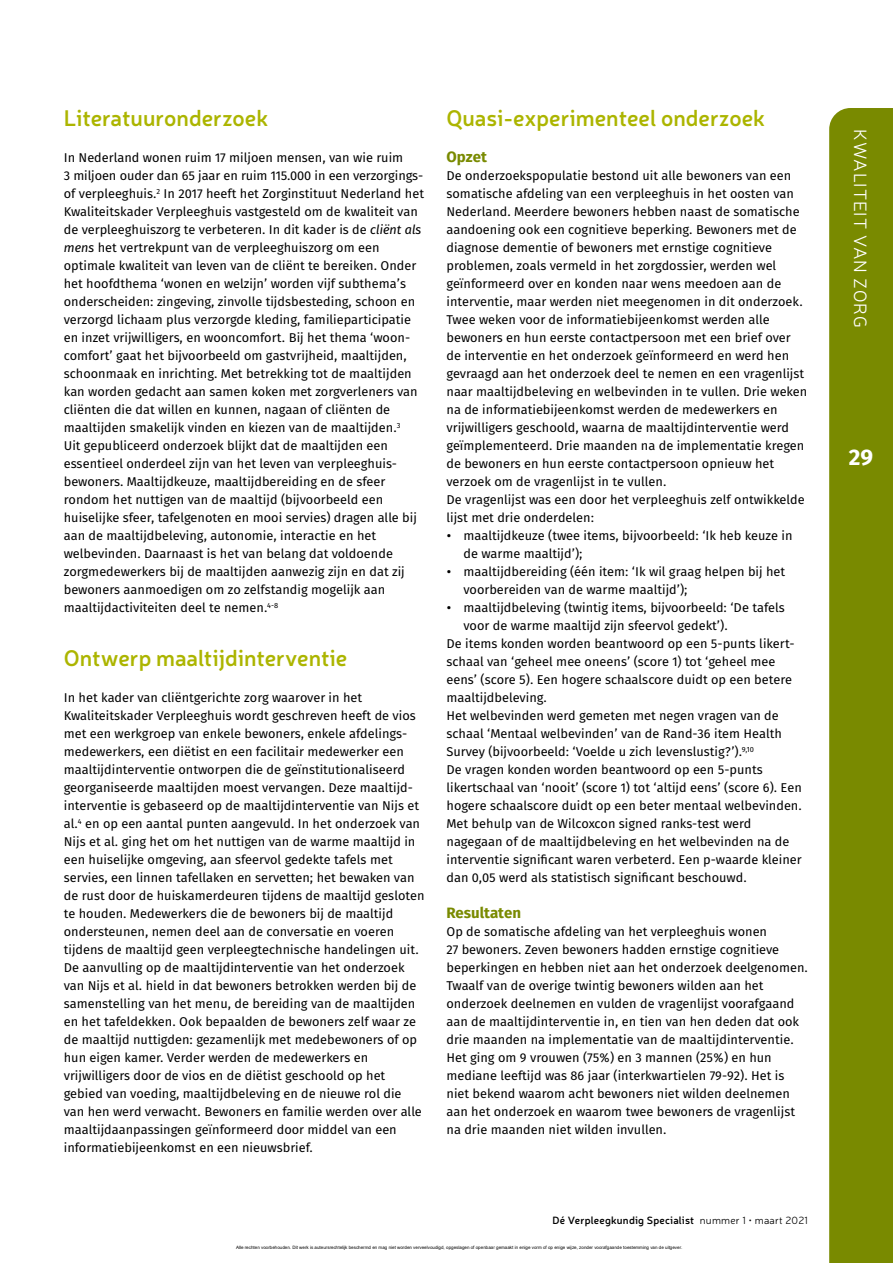
<style>
.page{position:relative;width:893px;height:1263px;background:#fff}
.page>*{position:absolute;margin:0;border:0;box-sizing:border-box;transform-origin:0 0}
.t1{font:600 22.5px "Neris";color:#acb500}
.t2{font:700 22.5px "Fira Sans OT";color:#fff}
.t3{font:300 18px "Neris";letter-spacing:.05em;color:#fff}
.t4{font:700 15px "Fira Sans OT";color:#798a00}
.t5{font:12.75px/18px "Fira Sans OT";color:#000}
.t6{font:600 10.5px "Neris";letter-spacing:.02em;color:#000}
.t7{font:4.5px "Arial";color:#000}
.s1{font-style:italic}
.s2{font-weight:300}
</style>
<div class="page">
<div style="left:829px;top:108px;width:64px;height:1155px;background:#798a00"></div>
<h1 class="t1" style="left:64px;top:103px;width:206px">Literatuuronderzoek</h1>
<p class="t5" style="left:64px;top:149px;width:362px">In Nederland wonen ruim 17 miljoen mensen, van wie ruim<br>3 miljoen ouder dan 65 jaar en ruim 115.000 in een verzorgings&shy;of verpleeghuis.<sup>2</sup> In 2017 heeft het Zorginstituut Nederland het Kwaliteitskader Verpleeghuis vastgesteld om de kwaliteit van de verpleeghuiszorg te verbeteren. In dit kader is de <span class="s1">cliënt als mens</span> het vertrekpunt van de verpleeghuiszorg om een optimale kwaliteit van leven van de cliënt te bereiken. Onder het hoofdthema ‘wonen en welzijn’ worden vijf subthema’s onderscheiden: zingeving, zinvolle tijdsbesteding, schoon en verzorgd lichaam plus verzorgde kleding, familieparticipatie en inzet vrijwilligers, en wooncomfort. Bij het thema ‘woon&shy;comfort’ gaat het bijvoorbeeld om gastvrijheid, maaltijden, schoonmaak en inrichting. Met betrekking tot de maaltijden kan worden gedacht aan samen koken met zorgverleners van cliënten die dat willen en kunnen, nagaan of cliënten de maaltijden smakelijk vinden en kiezen van de maaltijden.<sup>3<br></sup>Uit gepubliceerd onderzoek blijkt dat de maaltijden een essentieel onderdeel zijn van het leven van verpleeghuis&shy;bewoners. Maaltijdkeuze, maaltijdbereiding en de sfeer rondom het nuttigen van de maaltijd (bijvoorbeeld een huiselijke sfeer, tafelgenoten en mooi servies) dragen alle bij aan de maaltijdbeleving, autonomie, interactie en het welbevinden. Daarnaast is het van belang dat voldoende zorgmedewerkers bij de maaltijden aanwezig zijn en dat zij bewoners aanmoedigen om zo zelfstandig mogelijk aan maaltijdactiviteiten deel te nemen.<sup>4-8</sup></p>
<h1 class="t1" style="left:64px;top:643px;width:285px">Ontwerp maaltijdinterventie</h1>
<p class="t5" style="left:64px;top:689px;width:362px">In het kader van cliëntgerichte zorg waarover in het Kwaliteitskader Verpleeghuis wordt geschreven heeft de vios met een werkgroep van enkele bewoners, enkele afdelings&shy;medewerkers, een diëtist en een facilitair medewerker een maaltijdinterventie ontworpen die de geïnstitutionaliseerd georganiseerde maaltijden moest vervangen. Deze maaltijd&shy;interventie is gebaseerd op de maaltijdinterventie van Nijs et al.<sup>4</sup> en op een aantal punten aangevuld. In het onderzoek van Nijs et al. ging het om het nuttigen van de warme maaltijd in een huiselijke omgeving, aan sfeervol gedekte tafels met servies, een linnen tafellaken en servetten; het bewaken van de rust door de huiskamerdeuren tijdens de maaltijd gesloten te houden. Medewerkers die de bewoners bij de maaltijd ondersteunen, nemen deel aan de conversatie en voeren tijdens de maaltijd geen verpleegtechnische handelingen uit.<br>De aanvulling op de maaltijdinterventie van het onderzoek van Nijs et al. hield in dat bewoners betrokken werden bij de samenstelling van het menu, de bereiding van de maaltijden en het tafeldekken. Ook bepaalden de bewoners zelf waar ze de maaltijd nuttigden: gezamenlijk met medebewoners of op hun eigen kamer. Verder werden de medewerkers en vrijwilligers door de vios en de diëtist geschoold op het gebied van voeding, maaltijdbeleving en de nieuwe rol die van hen werd verwacht. Bewoners en familie werden over alle maaltijdaanpassingen geïnformeerd door middel van een informatiebijeenkomst en een nieuwsbrief.</p>
<h1 class="t1" style="left:446px;top:103px;width:320px">Quasi-experimenteel onderzoek</h1>
<p class="t4" style="left:446px;top:146px;width:42px">Opzet</p>
<p class="t5" style="left:446px;top:167px;width:362px">De onderzoekspopulatie bestond uit alle bewoners van een somatische afdeling van een verpleeghuis in het oosten van Nederland. Meerdere bewoners hebben naast de somatische aandoening ook een cognitieve beperking. Bewoners met de diagnose dementie of bewoners met ernstige cognitieve problemen, zoals vermeld in het zorgdossier, werden wel geïnformeerd over en konden naar wens meedoen aan de interventie, maar werden niet meegenomen in dit onderzoek.<br>Twee weken voor de informatiebijeenkomst werden alle bewoners en hun eerste contactpersoon met een brief over de interventie en het onderzoek geïnformeerd en werd hen gevraagd aan het onderzoek deel te nemen en een vragenlijst naar maaltijdbeleving en welbevinden in te vullen. Drie weken na de informatiebijeenkomst werden de medewerkers en vrijwilligers geschoold, waarna de maaltijdinterventie werd geïmplementeerd. Drie maanden na de implementatie kregen de bewoners en hun eerste contactpersoon opnieuw het verzoek om de vragenlijst in te vullen.<br>De vragenlijst was een door het verpleeghuis zelf ontwikkelde lijst met drie onderdelen:</p>
<p class="t5" style="left:463px;top:528px;width:331px;text-indent:-17px">• maaltijdkeuze (twee items, bijvoorbeeld: ‘Ik heb keuze in de warme maaltijd’);</p>
<p class="t5" style="left:463px;top:564px;width:323px;text-indent:-17px">• maaltijdbereiding (één item: ‘Ik wil graag helpen bij het voorbereiden van de warme maaltijd’);</p>
<p class="t5" style="left:446px;top:600px;width:340px">• maaltijdbeleving (twintig items, bijvoorbeeld: ‘De tafels</p>
<p class="t5" style="left:463px;top:618px;width:266px">voor de warme maaltijd zijn sfeervol gedekt’).</p>
<p class="t5" style="left:446px;top:636px;width:346px">De items konden worden beantwoord op een 5-punts likert--</p>
<p class="t5" style="left:446px;top:654px;width:330px">schaal van ‘geheel mee oneens’ (score 1) tot ‘geheel mee</p>
<p class="t5" style="left:446px;top:672px;width:347px">eens’ (score 5). Een hogere schaalscore duidt op een betere</p>
<p class="t5" style="left:446px;top:690px;width:102px">maaltijdbeleving.</p>
<p class="t5" style="left:446px;top:708px;width:334px">Het welbevinden werd gemeten met negen vragen van de</p>
<p class="t5" style="left:446px;top:726px;width:337px">schaal ‘Mentaal welbevinden’ van de Rand-36 item Health</p>
<p class="t5" style="left:446px;top:744px;width:309px">Survey (bijvoorbeeld: ‘Voelde u zich levenslustig?’).<sup>9,10</sup></p>
<p class="t5" style="left:446px;top:761px;width:318px">De vragen konden worden beantwoord op een 5-punts</p>
<p class="t5" style="left:446px;top:780px;width:357px">likertschaal van ‘nooit’ (score 1) tot ‘altijd eens’ (score 6). Een</p>
<p class="t5" style="left:446px;top:798px;width:357px">hogere schaalscore duidt op een beter mentaal welbevinden.</p>
<p class="t5" style="left:446px;top:816px;width:307px">Met behulp van de Wilcoxcon signed ranks-test werd</p>
<p class="t5" style="left:446px;top:834px;width:344px">nagegaan of de maaltijdbeleving en het welbevinden na de</p>
<p class="t5" style="left:446px;top:852px;width:357px">interventie significant waren verbeterd. Een p-waarde kleiner</p>
<p class="t5" style="left:446px;top:870px;width:302px">dan 0,05 werd als statistisch significant beschouwd.</p>
<p class="t4" style="left:446px;top:902px;width:76px">Resultaten</p>
<p class="t5" style="left:446px;top:923px;width:363px">Op de somatische afdeling van het verpleeghuis wonen<br>27 bewoners. Zeven bewoners hadden ernstige cognitieve beperkingen en hebben niet aan het onderzoek deelgenomen.<br>Twaalf van de overige twintig bewoners wilden aan het onderzoek deelnemen en vulden de vragenlijst voorafgaand aan de maaltijdinterventie in, en tien van hen deden dat ook drie maanden na implementatie van de maaltijdinterventie.<br>Het ging om 9 vrouwen (75%) en 3 mannen (25%) en hun mediane leeftijd was 86 jaar (interkwartielen 79-92). Het is niet bekend waarom acht bewoners niet wilden deelnemen aan het onderzoek en waarom twee bewoners de vragenlijst na drie maanden niet wilden invullen.</p>
<p class="t6" style="left:553px;top:1213px;width:257px">Dé Verpleegkundig Specialist <span class="s2">nummer 1 • maart 2021</span></p>
<p class="t7" style="left:236px;top:1244px;width:448px">Alle rechten voorbehouden. Dit werk is auteursrechtelijk beschermd en mag niet worden verveelvoudigd, opgeslagen of openbaar gemaakt in enige vorm of op enige wijze, zonder voorafgaande toestemming van de uitgever.</p>
<h2 class="t3" style="left:872px;top:129px;width:199px;rotate:90deg">KWALITEIT VAN ZORG</h2>
<h1 class="t2" style="left:849px;top:441px;width:26px">29</h1>
</div>
